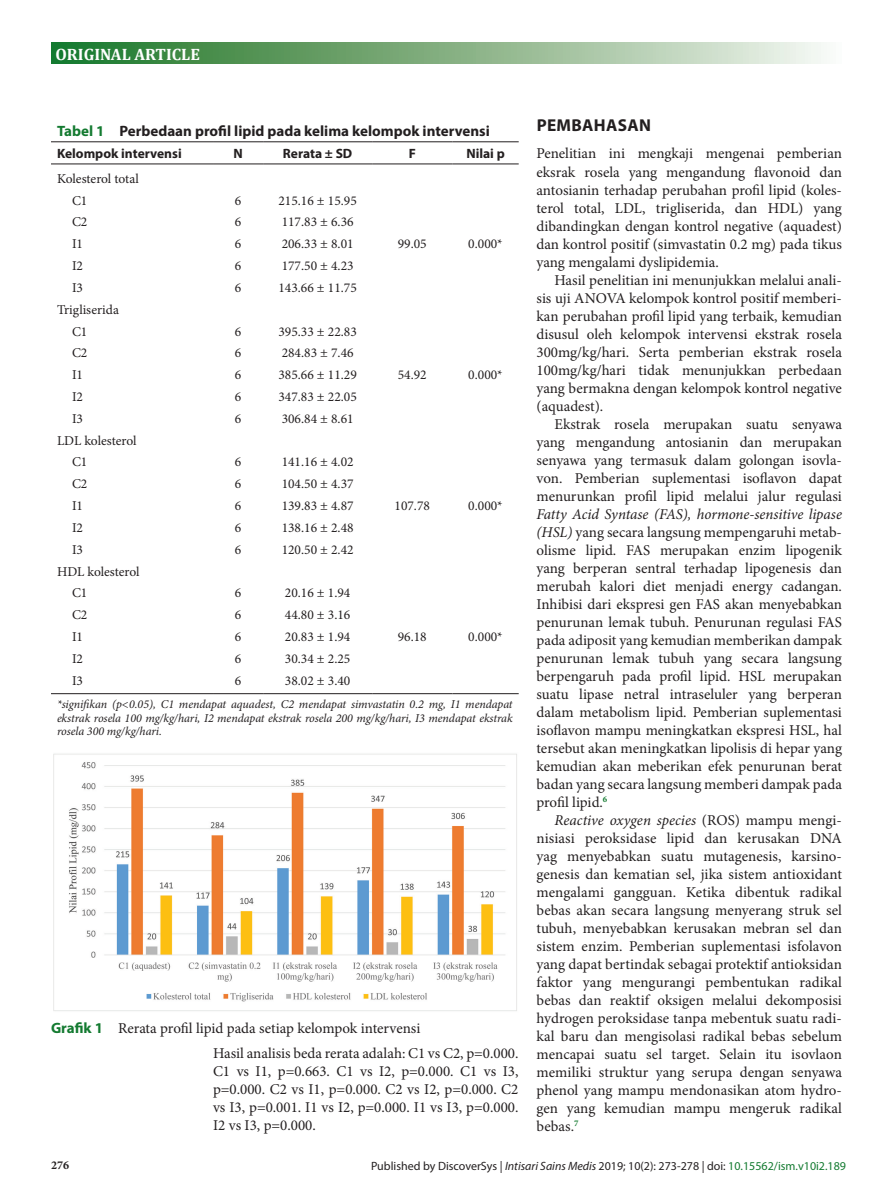
<style>
.page{position:relative;width:893px;height:1191px;background:#fff}
.page>*{position:absolute;margin:0;border:0;box-sizing:border-box;transform-origin:0 0}
.AHead{font:700 17.25px "Myriad Pro";letter-spacing:.02em;color:#231f20}
.t1{font:700 16.5px "Cambria";color:#fff}
.TextInd{font:15px/18px "Minion Pro";color:#231f20;text-align:justify}
.Text{font:15px/18px "Minion Pro";color:#231f20;text-align:justify}
.tab_title{font:700 15px "Myriad Pro";color:#231f20}
.Fig_caption{font:15px "Minion Pro";color:#231f20}
.tab_body{font:13.5px "Minion Pro";color:#231f20}
.tab_Ch{font:700 13.5px "Myriad Pro";color:#231f20}
.tab_footnote{font:italic 12px/13.5px "Minion Pro";letter-spacing:-.005em;color:#231f20;text-align:justify}
.t2{font:12px "Myriad Pro";color:#231f20}
.t3{font:700 12px "Minion Pro";color:#231f20}
.s1{color:#137a30}
.s2{font-family:"Myriad Pro";font-weight:700;color:#137a30}
.s3{font-style:italic}
</style>
<div class="page">
<div style="left:51px;top:43px;width:791px;height:21px;background:linear-gradient(to right,#187222,#f5f4ed)"></div>
<img style="left:53px;top:753px;width:464px;height:258px">
<hr style="left:51px;top:141px;width:162px;height:1px;background:#231f20">
<hr style="left:213px;top:141px;width:50px;height:1px;background:#231f20">
<hr style="left:263px;top:141px;width:109px;height:1px;background:#231f20">
<hr style="left:372px;top:141px;width:80px;height:1px;background:#231f20">
<hr style="left:452px;top:141px;width:67px;height:1px;background:#231f20">
<hr style="left:51px;top:164px;width:162px;height:1px;background:#231f20">
<hr style="left:213px;top:164px;width:50px;height:1px;background:#231f20">
<hr style="left:263px;top:164px;width:109px;height:1px;background:#231f20">
<hr style="left:372px;top:164px;width:80px;height:1px;background:#231f20">
<hr style="left:452px;top:164px;width:67px;height:1px;background:#231f20">
<hr style="left:51px;top:693px;width:162px;height:1px;background:#231f20">
<hr style="left:213px;top:693px;width:50px;height:1px;background:#231f20">
<hr style="left:263px;top:693px;width:109px;height:1px;background:#231f20">
<hr style="left:372px;top:693px;width:80px;height:1px;background:#231f20">
<hr style="left:452px;top:693px;width:67px;height:1px;background:#231f20">
<p class="t1" style="left:56px;top:42px;width:146px">ORIGINAL ARTICLE</p>
<p class="tab_title" style="left:57px;top:121px;width:434px"><span class="s1">Tabel 1</span> Perbedaan profil lipid pada kelima kelompok intervensi</p>
<p class="tab_Ch" style="left:57px;top:145px;width:126px">Kelompok intervensi</p>
<p class="tab_Ch" style="left:233px;top:145px;width:11px">N</p>
<p class="tab_Ch" style="left:283px;top:145px;width:71px">Rerata ± SD</p>
<p class="tab_Ch" style="left:409px;top:145px;width:9px">F</p>
<p class="tab_Ch" style="left:466px;top:145px;width:40px">Nilai p</p>
<p class="tab_body" style="left:57px;top:169px;width:83px">Kolesterol total</p>
<p class="tab_body" style="left:72px;top:191px;width:17px">C1</p>
<p class="tab_body" style="left:235px;top:191px;width:8px">6</p>
<p class="tab_body" style="left:278px;top:191px;width:80px">215.16 ± 15.95</p>
<p class="tab_body" style="left:398px;top:235px;width:30px">99.05</p>
<p class="tab_body" style="left:468px;top:235px;width:36px">0.000*</p>
<p class="tab_body" style="left:72px;top:213px;width:17px">C2</p>
<p class="tab_body" style="left:235px;top:213px;width:8px">6</p>
<p class="tab_body" style="left:282px;top:213px;width:73px">117.83 ± 6.36</p>
<p class="tab_body" style="left:72px;top:235px;width:13px">I1</p>
<p class="tab_body" style="left:235px;top:235px;width:8px">6</p>
<p class="tab_body" style="left:282px;top:235px;width:73px">206.33 ± 8.01</p>
<p class="tab_body" style="left:72px;top:257px;width:13px">I2</p>
<p class="tab_body" style="left:235px;top:257px;width:8px">6</p>
<p class="tab_body" style="left:282px;top:257px;width:73px">177.50 ± 4.23</p>
<p class="tab_body" style="left:72px;top:278px;width:13px">I3</p>
<p class="tab_body" style="left:235px;top:278px;width:8px">6</p>
<p class="tab_body" style="left:278px;top:278px;width:80px">143.66 ± 11.75</p>
<p class="tab_body" style="left:57px;top:300px;width:63px">Trigliserida</p>
<p class="tab_body" style="left:72px;top:322px;width:17px">C1</p>
<p class="tab_body" style="left:235px;top:322px;width:8px">6</p>
<p class="tab_body" style="left:278px;top:322px;width:80px">395.33 ± 22.83</p>
<p class="tab_body" style="left:72px;top:344px;width:17px">C2</p>
<p class="tab_body" style="left:235px;top:344px;width:8px">6</p>
<p class="tab_body" style="left:282px;top:344px;width:73px">284.83 ± 7.46</p>
<p class="tab_body" style="left:72px;top:366px;width:13px">I1</p>
<p class="tab_body" style="left:235px;top:366px;width:8px">6</p>
<p class="tab_body" style="left:278px;top:366px;width:80px">385.66 ± 11.29</p>
<p class="tab_body" style="left:72px;top:387px;width:13px">I2</p>
<p class="tab_body" style="left:235px;top:387px;width:8px">6</p>
<p class="tab_body" style="left:278px;top:387px;width:80px">347.83 ± 22.05</p>
<p class="tab_body" style="left:72px;top:409px;width:13px">I3</p>
<p class="tab_body" style="left:235px;top:409px;width:8px">6</p>
<p class="tab_body" style="left:282px;top:409px;width:73px">306.84 ± 8.61</p>
<p class="tab_body" style="left:57px;top:431px;width:81px">LDL kolesterol</p>
<p class="tab_body" style="left:72px;top:453px;width:17px">C1</p>
<p class="tab_body" style="left:235px;top:453px;width:8px">6</p>
<p class="tab_body" style="left:282px;top:453px;width:73px">141.16 ± 4.02</p>
<p class="tab_body" style="left:72px;top:475px;width:17px">C2</p>
<p class="tab_body" style="left:235px;top:475px;width:8px">6</p>
<p class="tab_body" style="left:282px;top:475px;width:73px">104.50 ± 4.37</p>
<p class="tab_body" style="left:72px;top:497px;width:13px">I1</p>
<p class="tab_body" style="left:235px;top:497px;width:8px">6</p>
<p class="tab_body" style="left:282px;top:497px;width:73px">139.83 ± 4.87</p>
<p class="tab_body" style="left:72px;top:518px;width:13px">I2</p>
<p class="tab_body" style="left:235px;top:518px;width:8px">6</p>
<p class="tab_body" style="left:282px;top:518px;width:73px">138.16 ± 2.48</p>
<p class="tab_body" style="left:72px;top:540px;width:13px">I3</p>
<p class="tab_body" style="left:235px;top:540px;width:8px">6</p>
<p class="tab_body" style="left:282px;top:540px;width:73px">120.50 ± 2.42</p>
<p class="tab_body" style="left:57px;top:562px;width:84px">HDL kolesterol</p>
<p class="tab_body" style="left:72px;top:584px;width:17px">C1</p>
<p class="tab_body" style="left:235px;top:584px;width:8px">6</p>
<p class="tab_body" style="left:285px;top:584px;width:67px">20.16 ± 1.94</p>
<p class="tab_body" style="left:398px;top:366px;width:30px">54.92</p>
<p class="tab_body" style="left:468px;top:366px;width:36px">0.000*</p>
<p class="tab_body" style="left:395px;top:497px;width:37px">107.78</p>
<p class="tab_body" style="left:468px;top:497px;width:36px">0.000*</p>
<p class="tab_body" style="left:72px;top:606px;width:17px">C2</p>
<p class="tab_body" style="left:235px;top:606px;width:8px">6</p>
<p class="tab_body" style="left:285px;top:606px;width:67px">44.80 ± 3.16</p>
<p class="tab_body" style="left:72px;top:627px;width:13px">I1</p>
<p class="tab_body" style="left:235px;top:627px;width:8px">6</p>
<p class="tab_body" style="left:285px;top:627px;width:67px">20.83 ± 1.94</p>
<p class="tab_body" style="left:72px;top:649px;width:13px">I2</p>
<p class="tab_body" style="left:235px;top:649px;width:8px">6</p>
<p class="tab_body" style="left:285px;top:649px;width:67px">30.34 ± 2.25</p>
<p class="tab_body" style="left:72px;top:671px;width:13px">I3</p>
<p class="tab_body" style="left:235px;top:671px;width:8px">6</p>
<p class="tab_body" style="left:285px;top:671px;width:67px">38.02 ± 3.40</p>
<p class="tab_footnote" style="left:57px;top:698px;width:457px">*signifikan (p&lt;0.05), C1 mendapat aquadest, C2 mendapat simvastatin 0.2 mg, I1 mendapat ekstrak rosela 100 mg/kg/hari, I2 mendapat ekstrak rosela 200 mg/kg/hari, I3 mendapat ekstrak rosela 300 mg/kg/hari.</p>
<p class="tab_body" style="left:398px;top:627px;width:30px">96.18</p>
<p class="tab_body" style="left:468px;top:627px;width:36px">0.000*</p>
<p class="Fig_caption" style="left:51px;top:1017px;width:371px"><span class="s2">Grafik 1</span> Rerata profil lipid pada setiap kelompok intervensi</p>
<p class="TextInd" style="left:213px;top:1044px;width:307px">Hasil analisis beda rerata adalah: C1 vs C2, p=0.000.<br>C1 vs I1, p=0.663. C1 vs I2, p=0.000. C1 vs I3, p=0.000. C2 vs I1, p=0.000. C2 vs I2, p=0.000. C2 vs I3, p=0.001. I1 vs I2, p=0.000. I1 vs I3, p=0.000.<br>I2 vs I3, p=0.000.</p>
<p class="AHead" style="left:537px;top:114px;width:116px">PEMBAHASAN</p>
<p class="Text" style="left:536px;top:145px;width:307px">Penelitian ini mengkaji mengenai pemberian eksrak rosela yang mengandung flavonoid dan antosianin terhadap perubahan profil lipid (koles&shy;terol total, LDL, trigliserida, dan HDL) yang dibandingkan dengan kontrol negative (aquadest) dan kontrol positif (simvastatin 0.2 mg) pada tikus yang mengalami dyslipidemia.</p>
<p class="TextInd" style="left:536px;top:271px;width:307px;text-indent:18px">Hasil penelitian ini menunjukkan melalui anali&shy;sis uji ANOVA kelompok kontrol positif memberi&shy;kan perubahan profil lipid yang terbaik, kemudian disusul oleh kelompok intervensi ekstrak rosela 300mg/kg/hari. Serta pemberian ekstrak rosela 100mg/kg/hari tidak menunjukkan perbedaan yang bermakna dengan kelompok kontrol negative (aquadest).</p>
<p class="TextInd" style="left:536px;top:415px;width:307px;text-indent:18px">Ekstrak rosela merupakan suatu senyawa yang mengandung antosianin dan merupakan senyawa yang termasuk dalam golongan isovla&shy;von. Pemberian suplementasi isoflavon dapat menurunkan profil lipid melalui jalur regulasi <span class="s3">Fatty Acid Syntase (FAS), hormone-sensitive lipase (HSL)</span> yang secara langsung mempengaruhi metab&shy;olisme lipid. FAS merupakan enzim lipogenik yang berperan sentral terhadap lipogenesis dan merubah kalori diet menjadi energy cadangan.<br>Inhibisi dari ekspresi gen FAS akan menyebabkan penurunan lemak tubuh. Penurunan regulasi FAS pada adiposit yang kemudian memberikan dampak penurunan lemak tubuh yang secara langsung berpengaruh pada profil lipid. HSL merupakan suatu lipase netral intraseluler yang berperan dalam metabolism lipid. Pemberian suplementasi isoflavon mampu meningkatkan ekspresi HSL, hal tersebut akan meningkatkan lipolisis di hepar yang kemudian akan meberikan efek penurunan berat badan yang secara langsung memberi dampak pada profil lipid.<sup>6</sup></p>
<p class="TextInd" style="left:536px;top:811px;width:307px;text-indent:18px"><span class="s3">Reactive oxygen species</span> (ROS) mampu mengi&shy;nisiasi peroksidase lipid dan kerusakan DNA yag menyebabkan suatu mutagenesis, karsino&shy;genesis dan kematian sel, jika sistem antioxidant mengalami gangguan. Ketika dibentuk radikal bebas akan secara langsung menyerang struk sel tubuh, menyebabkan kerusakan mebran sel dan sistem enzim. Pemberian suplementasi isfolavon yang dapat bertindak sebagai protektif antioksidan faktor yang mengurangi pembentukan radikal bebas dan reaktif oksigen melalui dekomposisi hydrogen peroksidase tanpa mebentuk suatu radi&shy;kal baru dan mengisolasi radikal bebas sebelum mencapai suatu sel target. Selain itu isovlaon memiliki struktur yang serupa dengan senyawa phenol yang mampu mendonasikan atom hydro&shy;gen yang kemudian mampu mengeruk radikal bebas.<sup>7</sup></p>
<p class="t3" style="left:51px;top:1157px;width:19px">276</p>
<p class="t2" style="left:371px;top:1158px;width:476px">Published by DiscoverSys | <span class="s3">Intisari Sains Medis</span> 2019; 10(2): 273-278 | doi: <span class="s1">10.15562/ism.v10i2.189</span></p>
</div>
